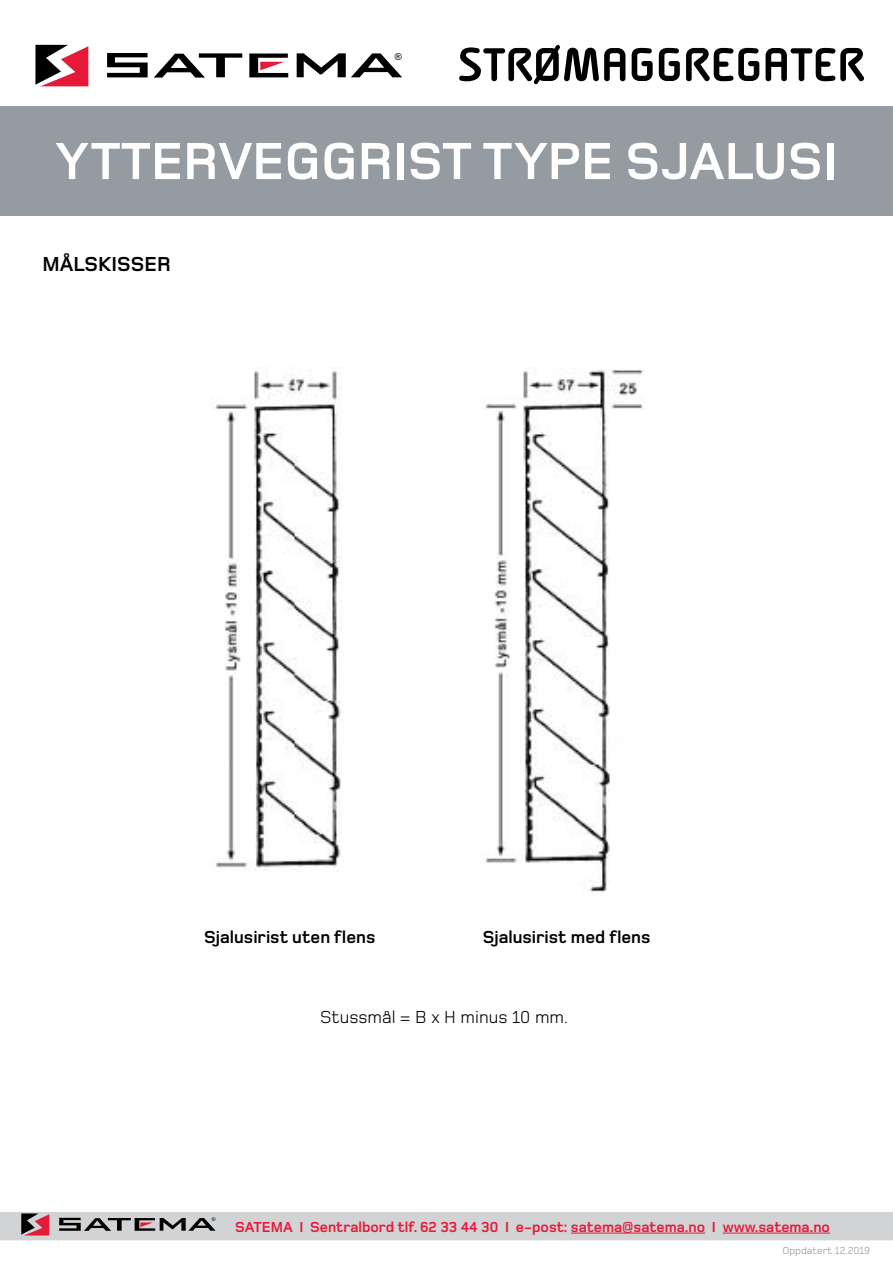
<style>
.page{position:relative;width:893px;height:1263px;background:#fff}
.page>*{position:absolute;margin:0;border:0;box-sizing:border-box;transform-origin:0 0}
.t1{font:700 54px "Foundry Monoline";color:#fff}
.t2{font:700 51px "Alega";color:#000}
.t3{font:700 21px "Foundry Monoline";color:#000}
.t4{font:700 18px "Foundry Monoline";color:#000}
.t5{font:18px "Foundry Monoline";color:#000}
.t6{font:700 15px "Foundry Monoline";color:#e71939}
.t7{font:10.5px "Foundry Monoline";color:#939598}
.t8{font:9.6px "Arial";color:#000}
.t9{font:5.1px "Arial";color:#000}
</style>
<div class="page">
<svg style="left:35px;top:45px;width:53px;height:41px"></svg>
<svg style="left:107px;top:53px;width:41px;height:24px"></svg>
<svg style="left:154px;top:53px;width:88px;height:25px"></svg>
<svg style="left:297px;top:53px;width:105px;height:24px"></svg>
<svg style="left:249px;top:54px;width:39px;height:23px"></svg>
<svg style="left:0;top:1212px;width:893px;height:28px;background:#c8c7c8"></svg>
<hr style="left:571px;top:1233px;width:134px;height:1px;background:#e71939">
<hr style="left:723px;top:1233px;width:107px;height:1px;background:#e71939">
<div style="left:0;top:106px;width:893px;height:109px;background:#949ca1"></div>
<img style="left:215px;top:370px;width:127px;height:502px">
<img style="left:485px;top:369px;width:159px;height:524px">
<p class="t8" style="left:395px;top:50px;width:9px">®</p>
<h2 class="t2" style="left:458px;top:38px;width:408px">STRØMAGGREGATER</h2>
<h1 class="t1" style="left:56px;top:132px;width:755px">ytte rveggrist type sjalusi</h1>
<h3 class="t3" style="left:43px;top:253px;width:81px">Målskisse</h3>
<h3 class="t3" style="left:157px;top:253px;width:15px">r</h3>
<p class="t4" style="left:204px;top:927px;width:173px">Sjalusirist uten flens</p>
<p class="t4" style="left:483px;top:927px;width:169px">Sjalusirist med flens</p>
<p class="t5" style="left:320px;top:1008px;width:249px">Stussmål = B x H minus 10 mm.</p>
<p class="t9" style="left:212px;top:1216px;width:5px">®</p>
<p class="t6" style="left:235px;top:1218px;width:596px">SATEMA I Sentralbord tlf. 62 33 44 30 I e-post: satema@satema.no I www.satema.no</p>
<p class="t7" style="left:782px;top:1245px;width:89px">Oppdatert 12.2019</p>
</div>
